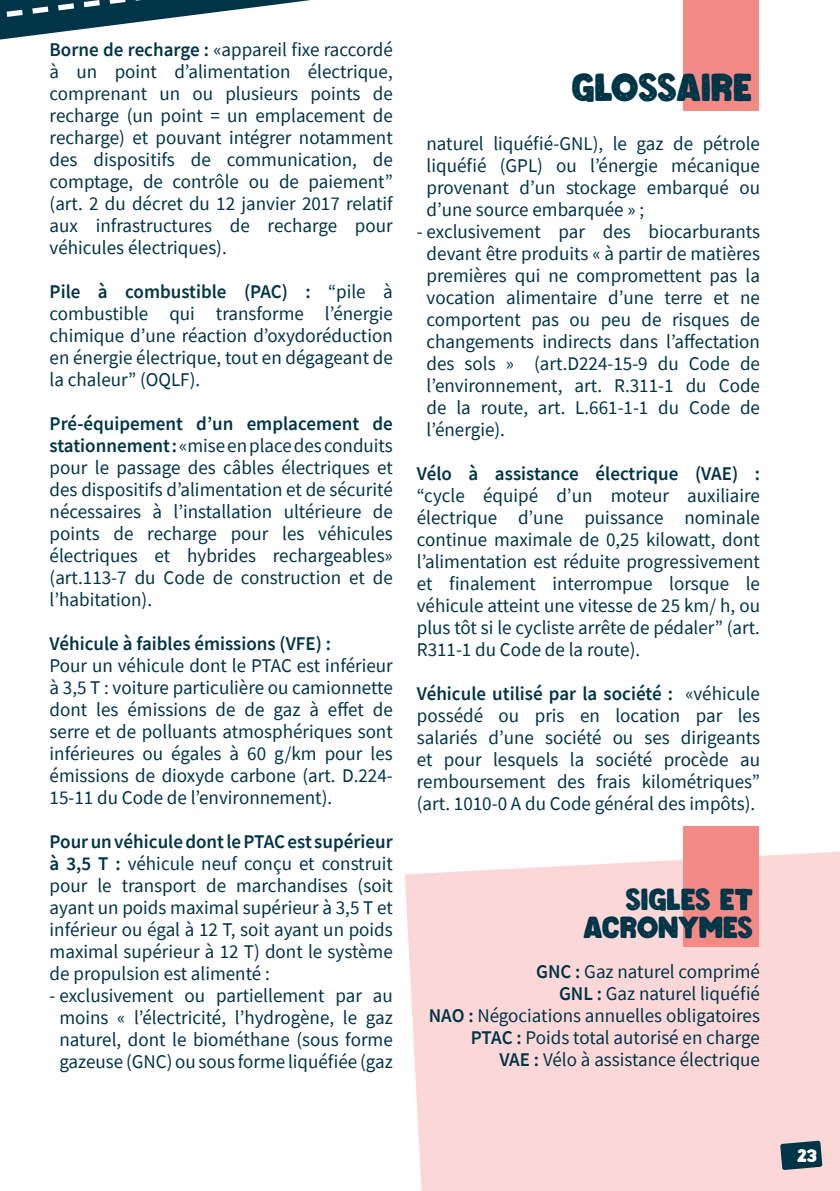
<style>
.page{position:relative;width:840px;height:1191px;background:#fff}
.page>*{position:absolute;margin:0;border:0;box-sizing:border-box;transform-origin:0 0}
.t1{font:38.6px "Chieezy Burger Distressed";letter-spacing:-.01em;color:#003447}
.t2{font:30.2px/28.2px "Chieezy Burger Distressed";letter-spacing:-.005em;color:#003447;text-align:right}
.t3{font:19.4px/22px "Source Sans Pro";color:#003447;text-align:justify}
.t4{font:600 19.4px "Source Sans Pro";color:#003447}
.t5{font:18px "Chieezy Burger Distressed";color:#fff}
.s1{font-weight:600}
</style>
<div class="page">
<svg style="left:0;top:0;width:311px;height:40px"></svg>
<div style="left:405px;top:849px;width:434px;height:342px;background:#fbd8d7"></div>
<div style="left:683px;top:0;width:75px;height:111px;background:#f38a86"></div>
<div style="left:683px;top:826px;width:75px;height:120px;background:#f38a86"></div>
<svg style="left:779px;top:1140px;width:42px;height:30px"></svg>
<p class="t3" style="left:50px;top:38px;width:344px"><span class="s1">Borne de recharge :</span> «appareil fixe raccordé à un point d’alimentation électrique, comprenant un ou plusieurs points de recharge (un point = un emplacement de recharge) et pouvant intégrer notamment des dispositifs de communication, de comptage, de contrôle ou de paiement” (art. 2 du décret du 12 janvier 2017 relatif aux infrastructures de recharge pour véhicules électriques).</p>
<p class="t3" style="left:50px;top:280px;width:344px"><span class="s1">Pile à combustible (PAC) :</span> “pile à combustible qui transforme l’énergie chimique d’une réaction d’oxydoréduction en énergie électrique, tout en dégageant de la chaleur” (OQLF).</p>
<p class="t3" style="left:50px;top:412px;width:344px"><span class="s1">Pré-équipement d’un emplacement de stationnement :</span> «mise en place des conduits pour le passage des câbles électriques et des dispositifs d’alimentation et de sécurité nécessaires à l’installation ultérieure de points de recharge pour les véhicules électriques et hybrides rechargeables» (art.113-7 du Code de construction et de l’habitation).</p>
<p class="t4" style="left:50px;top:630px;width:283px">Véhicule à faibles émissions (VFE) :</p>
<p class="t3" style="left:50px;top:654px;width:344px">Pour un véhicule dont le PTAC est inférieur à 3,5 T : voiture particulière ou camionnette dont les émissions de de gaz à effet de serre et de polluants atmosphériques sont inférieures ou égales à 60 g/km pour les émissions de dioxyde carbone (art. D.224- 15-11 du Code de l’environnement).</p>
<p class="t3" style="left:50px;top:830px;width:344px"><span class="s1">Pour un véhicule dont le PTAC est supérieur à 3,5 T :</span> véhicule neuf conçu et construit pour le transport de marchandises (soit ayant un poids maximal supérieur à 3,5 T et inférieur ou égal à 12 T, soit ayant un poids maximal supérieur à 12 T) dont le système de propulsion est alimenté :</p>
<p class="t3" style="left:50px;top:984px;width:344px;text-align:center">- exclusivement ou partiellement par au moins « l’électricité, l’hydrogène, le gaz naturel, dont le biométhane (sous forme gazeuse (GNC) ou sous forme liquéfiée (gaz</p>
<h1 class="t1" style="left:571px;top:69px;width:182px">GLOSSAIRE</h1>
<p class="t3" style="left:426px;top:132px;width:335px">naturel liquéfié-GNL), le gaz de pétrole liquéfié (GPL) ou l’énergie mécanique provenant d’un stockage embarqué ou d’une source embarquée » ;</p>
<p class="t3" style="left:426px;top:220px;width:335px;text-indent:-10px">- exclusivement par des biocarburants devant être produits « à partir de matières premières qui ne compromettent pas la vocation alimentaire d’une terre et ne comportent pas ou peu de risques de changements indirects dans l’affectation des sols » (art.D224-15-9 du Code de l’environnement, art. R.311-1 du Code de la route, art. L.661-1-1 du Code de l’énergie).</p>
<p class="t4" style="left:416px;top:460px;width:344px">Vélo à assistance électrique (VAE) :</p>
<p class="t3" style="left:416px;top:484px;width:344px">“cycle équipé d’un moteur auxiliaire électrique d’une puissance nominale continue maximale de 0,25 kilowatt, dont l’alimentation est réduite progressivement et finalement interrompue lorsque le véhicule atteint une vitesse de 25 km/ h, ou plus tôt si le cycliste arrête de pédaler” (art.<br>R311-1 du Code de la route).</p>
<p class="t3" style="left:416px;top:682px;width:344px"><span class="s1">Véhicule utilisé par la société :</span> «véhicule possédé ou pris en location par les salariés d’une société ou ses dirigeants et pour lesquels la société procède au remboursement des frais kilométriques” (art. 1010-0 A du Code général des impôts).</p>
<h2 class="t2" style="left:582px;top:884px;width:171px">SIGLES ET<br>ACRONYMES</h2>
<p class="t3" style="left:428px;top:960px;width:332px;text-align:right"><span class="s1">GNC :</span> Gaz naturel comprimé<br><span class="s1">GNL :</span> Gaz naturel liquéfié<br><span class="s1">NAO :</span> Négociations annuelles obligatoires <span class="s1">PTAC :</span> Poids total autorisé en charge<br><span class="s1">VAE :</span> Vélo à assistance électrique</p>
<p class="t5" style="left:796px;top:1146px;width:21px">23</p>
</div>
